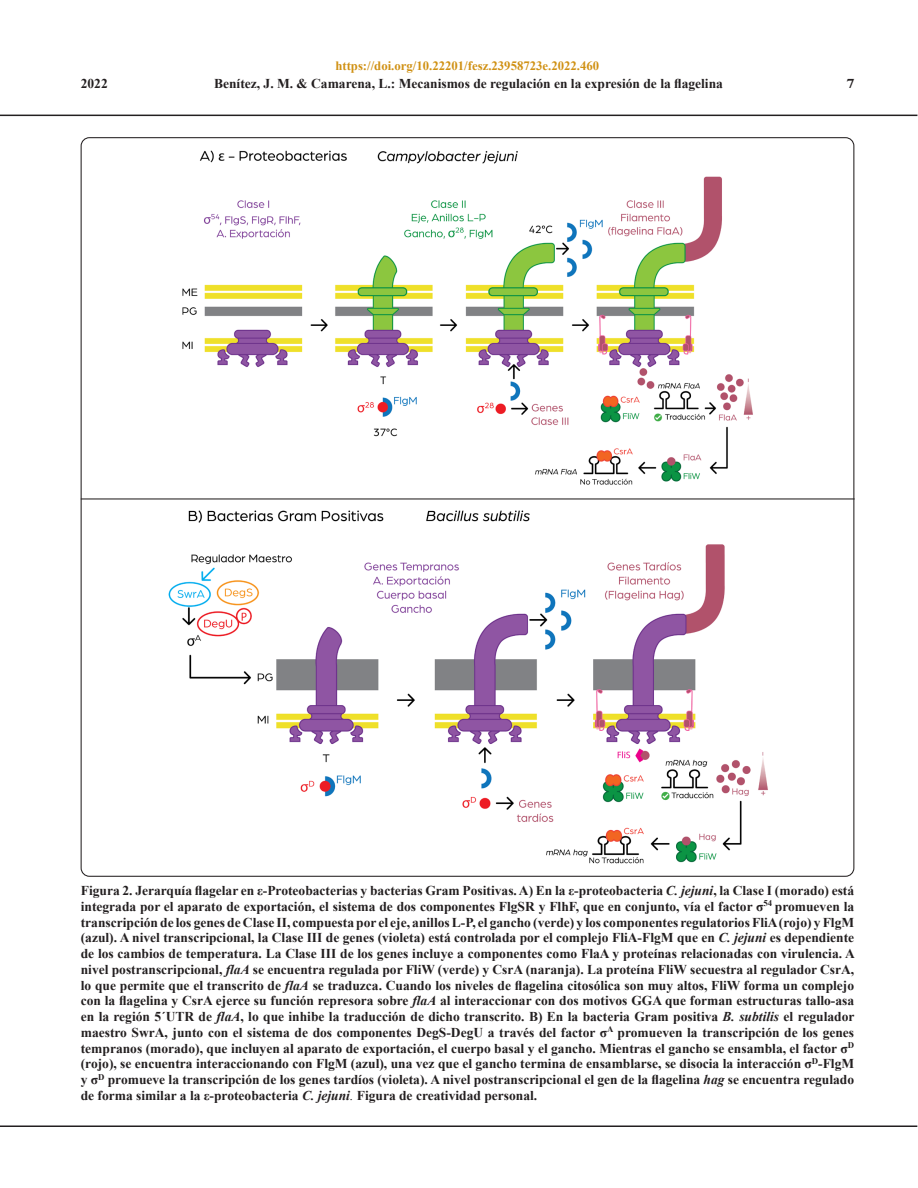
<style>
.page{position:relative;width:918px;height:1188px;background:#fff}
.page>*{position:absolute;margin:0;border:0;box-sizing:border-box;transform-origin:0 0}
.tit_figura_español{font:700 13.5px/15.8px "Times New Roman";color:#231f20;text-align:justify}
.tit_figura_español-2{font:700 13.5px "Times New Roman";color:#231f20;scale:1.2 1}
.t1{font:700 12.75px "Times New Roman";color:#d09114}
.s1{font-style:italic}
.s2{font-weight:400;font-style:italic}
</style>
<div class="page">
<hr style="left:0;top:115px;width:917px;height:1px;background:#231f20">
<hr style="left:0;top:1125px;width:917px;height:2px;background:#231f20">
<hr style="left:81px;top:498px;width:774px;height:1px;background:#231f20">
<img style="left:182px;top:150px;width:571px;height:335px">
<img style="left:168px;top:510px;width:600px;height:354px">
<p class="t1" style="left:335px;top:57px;width:265px">https://doi.org/10.22201/fesz.23958723e.2022.460</p>
<p class="tit_figura_español" style="left:81px;top:76px;width:28px">2022</p>
<p class="tit_figura_español" style="left:214px;top:76px;width:510px">Benítez, J. M. &amp; Camarena, L.: Mecanismos de regulación en la expresión de la flagelina</p>
<p class="tit_figura_español-2" style="left:847px;top:75px;width:8px">7</p>
<p class="tit_figura_español" style="left:81px;top:883px;width:776px">Figura 2. Jerarquía flagelar en ε-Proteobacterias y bacterias Gram Positivas. A) En la ε-proteobacteria <span class="s1">C. jejuni</span>, la Clase I (morado) está integrada por el aparato de exportación, el sistema de dos componentes FlgSR y FlhF, que en conjunto, vía el factor σ<sup>54</sup> promueven la transcripción de los genes de Clase II, compuesta por el eje, anillos L-P, el gancho (verde) y los componentes regulatorios FliA (rojo) y FlgM (azul). A nivel transcripcional, la Clase III de genes (violeta) está controlada por el complejo FliA-FlgM que en <span class="s1">C. jejuni</span> es dependiente de los cambios de temperatura. La Clase III de los genes incluye a componentes como FlaA y proteínas relacionadas con virulencia. A nivel postranscripcional, <span class="s1">flaA</span> se encuentra regulada por FliW (verde) y CsrA (naranja). La proteína FliW secuestra al regulador CsrA, lo que permite que el transcrito de <span class="s1">flaA</span> se traduzca. Cuando los niveles de flagelina citosólica son muy altos, FliW forma un complejo con la flagelina y CsrA ejerce su función represora sobre <span class="s1">flaA</span> al interaccionar con dos motivos GGA que forman estructuras tallo-asa en la región 5´UTR de <span class="s1">flaA</span>, lo que inhibe la traducción de dicho transcrito. B) En la bacteria Gram positiva <span class="s1">B. subtilis</span> el regulador maestro SwrA, junto con el sistema de dos componentes DegS-DegU a través del factor σ<sup>A</sup> promueven la transcripción de los genes tempranos (morado), que incluyen al aparato de exportación, el cuerpo basal y el gancho. Mientras el gancho se ensambla, el factor σ<sup>D </sup>(rojo), se encuentra interaccionando con FlgM (azul), una vez que el gancho termina de ensamblarse, se disocia la interacción σ<sup>D</sup>-FlgM y σ<sup>D</sup> promueve la transcripción de los genes tardíos (violeta). A nivel postranscripcional el gen de la flagelina <span class="s1">hag</span> se encuentra regulado de forma similar a la ε-proteobacteria <span class="s1">C. jejuni</span><span class="s2">.</span> Figura de creatividad personal.</p>
</div>
